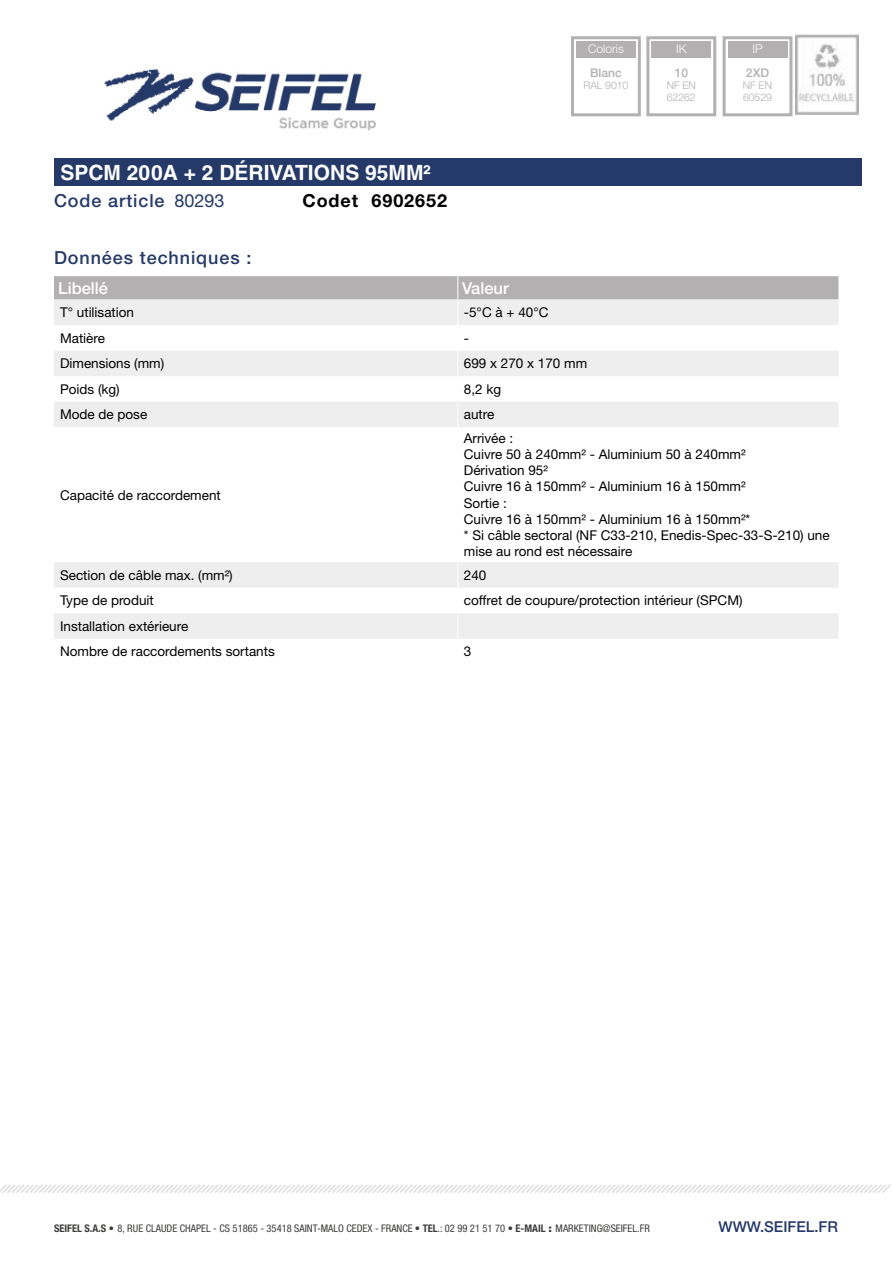
<style>
.page{position:relative;width:893px;height:1263px;background:#fff}
.page>*{position:absolute;margin:0;border:0;box-sizing:border-box;transform-origin:0 0}
.t1{font:700 21px "Helvetica LT Std";color:#fff}
.t2{font:500 18px "Helvetica Neue LT Std";letter-spacing:.05em;color:#253a68}
.t3{font:700 18px "Helvetica Neue LT Std";letter-spacing:.05em;color:#000}
.t4{font:18px "Helvetica Neue LT Std";color:#253a68}
.t5{font:500 16.5px "Helvetica Neue LT Std";color:#fff}
.t6{font:500 15px "Helvetica Neue LT Std";color:#253a68}
.t7{font:13.5px/16.2px "Helvetica Neue LT Std";color:#000}
.t8{font:300 12px "Helvetica Neue LT Std";color:#fff}
.t9{font:500 12px "Helvetica Neue LT Std";color:#b2b0b0}
.t10{font:condensed 10.5px "Helvetica Neue LT Std";color:#3c3c3b}
.t11{font:300 10.5px/12px "Helvetica Neue LT Std";letter-spacing:-.01em;color:#b2b0b0}
.s1{font-weight:700}
.s2{font-weight:900;font-stretch:normal}
</style>
<div class="page">
<img style="left:104px;top:68px;width:272px;height:63px">
<svg style="left:0;top:1184px;width:891px;height:9px"></svg>
<div style="left:54px;top:158px;width:807px;height:28px;background:#253a68"></div>
<img style="left:796px;top:35px;width:63px;height:80px">
<div style="left:576px;top:41px;width:60px;height:17px;background:#b2b0b0"></div>
<div style="left:571px;top:36px;width:70px;height:80px;border:3px solid #b2b0b0"></div>
<div style="left:652px;top:41px;width:59px;height:17px;background:#b2b0b0"></div>
<div style="left:646px;top:36px;width:70px;height:80px;border:3px solid #b2b0b0"></div>
<div style="left:728px;top:41px;width:59px;height:17px;background:#b2b0b0"></div>
<div style="left:723px;top:36px;width:69px;height:80px;border:3px solid #b2b0b0"></div>
<svg style="left:54px;top:562px;width:784px;height:77px;fill:#efeeef"></svg>
<svg style="left:457px;top:562px;width:1px;height:77px"></svg>
<svg style="left:54px;top:276px;width:785px;height:151px"></svg>
<h1 class="t1" style="left:60px;top:160px;width:372px">SPCM 200A + 2 DÉRIVATIONS 95MM²</h1>
<h2 class="t4" style="left:174px;top:190px;width:52px">80293</h2>
<h2 class="t3" style="left:302px;top:190px;width:146px">Codet 6902652</h2>
<h2 class="t2" style="left:54px;top:190px;width:112px">Code article</h2>
<p class="t8" style="left:588px;top:41px;width:37px">Coloris</p>
<p class="t9" style="left:590px;top:66px;width:33px">Blanc</p>
<p class="t11" style="left:583px;top:79px;width:46px">RAL 9010</p>
<h2 class="t2" style="left:54px;top:247px;width:199px">Données techniques :</h2>
<p class="t5" style="left:58px;top:278px;width:51px">Libellé</p>
<p class="t5" style="left:462px;top:278px;width:48px">Valeur</p>
<p class="t7" style="left:60px;top:304px;width:76px">T° utilisation</p>
<p class="t7" style="left:464px;top:304px;width:86px">-5°C à + 40°C</p>
<p class="t7" style="left:60px;top:330px;width:47px">Matière</p>
<p class="t7" style="left:464px;top:330px;width:7px">-</p>
<p class="t7" style="left:60px;top:355px;width:106px">Dimensions (mm)</p>
<p class="t7" style="left:464px;top:355px;width:125px">699 x 270 x 170 mm</p>
<p class="t7" style="left:60px;top:381px;width:61px">Poids (kg)</p>
<p class="t7" style="left:464px;top:381px;width:39px">8,2 kg</p>
<p class="t7" style="left:60px;top:406px;width:89px">Mode de pose</p>
<p class="t7" style="left:464px;top:406px;width:32px">autre</p>
<p class="t8" style="left:676px;top:41px;width:12px">IK</p>
<p class="t9" style="left:675px;top:66px;width:15px">10</p>
<p class="t11" style="left:667px;top:79px;width:31px">NF EN<br>62262</p>
<p class="t8" style="left:752px;top:41px;width:12px">IP</p>
<p class="t9" style="left:746px;top:66px;width:25px">2XD</p>
<p class="t11" style="left:743px;top:79px;width:31px">NF EN<br>60529</p>
<p class="t7" style="left:60px;top:486px;width:162px">Capacité de raccordement</p>
<p class="t7" style="left:464px;top:430px;width:367px">Arrivée :<br>Cuivre 50 à 240mm² - Aluminium 50 à 240mm²<br>Dérivation 95²<br>Cuivre 16 à 150mm² - Aluminium 16 à 150mm²<br>Sortie :<br>Cuivre 16 à 150mm² - Aluminium 16 à 150mm²*<br>* Si câble sectoral (NF C33-210, Enedis-Spec-33-S-210) une mise au rond est nécessaire</p>
<p class="t7" style="left:60px;top:567px;width:174px">Section de câble max. (mm²)</p>
<p class="t7" style="left:464px;top:567px;width:24px">240</p>
<p class="t7" style="left:60px;top:592px;width:95px">Type de produit</p>
<p class="t7" style="left:464px;top:592px;width:280px">coffret de coupure/protection intérieur (SPCM)</p>
<p class="t7" style="left:60px;top:613px;width:216px;line-height:25.5px">Installation extérieure<br>Nombre de raccordements sortants</p>
<p class="t7" style="left:464px;top:643px;width:9px">3</p>
<p class="t10" style="left:54px;top:1222px;width:597px"><span class="s1">SEIFEL S.A.S</span> <span class="s2">•</span> 8, RUE CLAUDE CHAPEL - CS 51865 - 35418 SAINT-MALO CEDEX - FRANCE • <span class="s1">TEL</span>.: 02 99 21 51 70 • <span class="s1">E-MAIL</span> <span class="s2">:</span> MARKETING@SEIFEL.FR</p>
<p class="t6" style="left:719px;top:1218px;width:121px">WWW.SEIFEL.FR</p>
</div>
